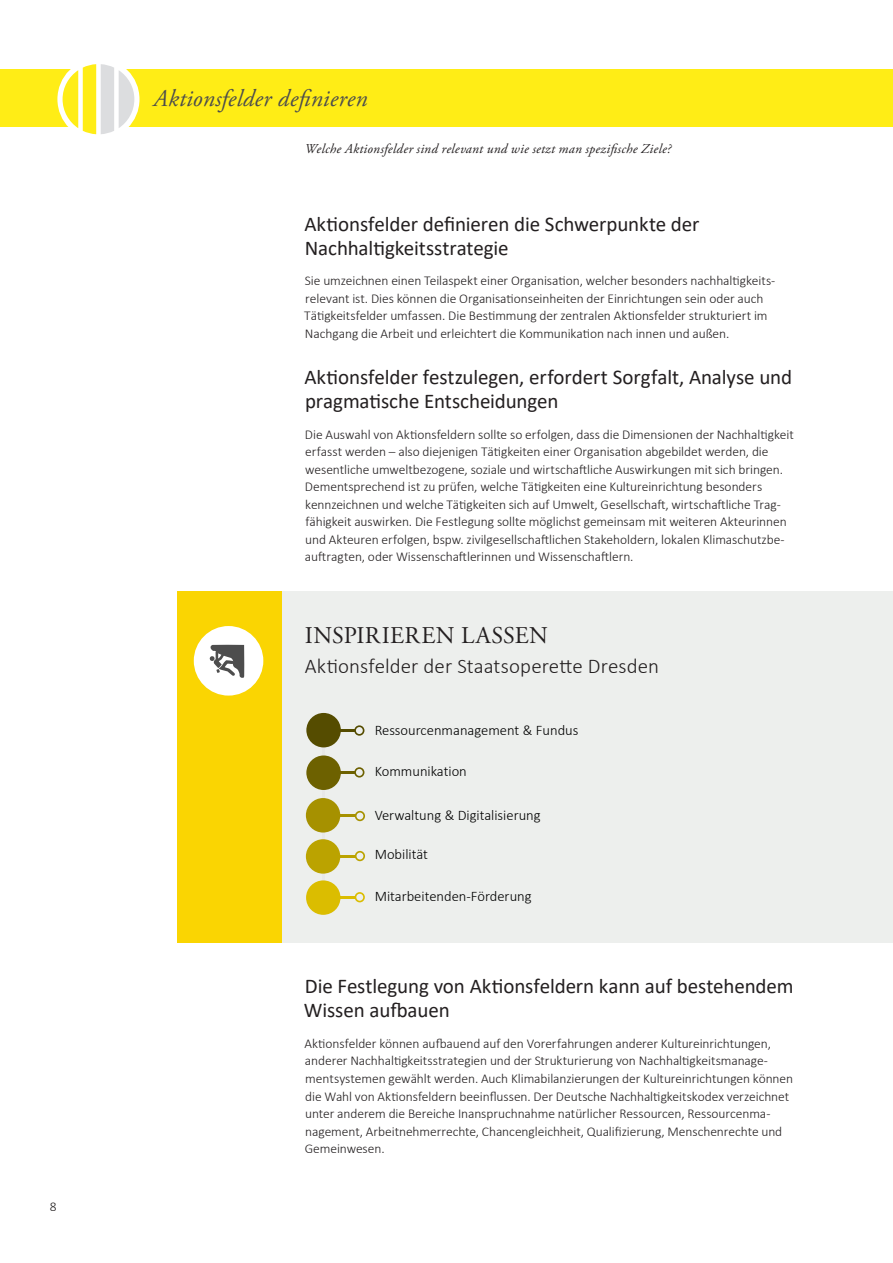
<style>
.page{position:relative;width:893px;height:1263px;background:#fff}
.page>*{position:absolute;margin:0;border:0;box-sizing:border-box;transform-origin:0 0}
._15_Marginalien{font:italic 24px "Adobe Garamond Pro";letter-spacing:.01em;color:#4b4c4d}
._15_Marginalien-2{font:24px "Adobe Garamond Pro";letter-spacing:.015em;color:#231f20}
._15_Überschrift_Zwei{font:21px/24px "Calibri";letter-spacing:-.005em;color:#231f20}
._15_Marginalien-3{font:300 21px "Calibri";letter-spacing:.005em;color:#231f20}
.t1{font:300 14.55px "Calibri";color:#000}
._15_Mengentext_A4{font:300 13.5px/17.5px "Calibri";letter-spacing:-.005em;color:#231f20}
._15_Marginalien-4{font:italic 13.5px "Adobe Garamond Pro";letter-spacing:.02em;color:#231f20}
</style>
<div class="page">
<div style="left:282px;top:591px;width:611px;height:352px;background:#edefed"></div>
<div style="left:177px;top:591px;width:105px;height:352px;background:#fad502"></div>
<div style="left:0;top:69px;width:893px;height:57px;background:#ffed16"></div>
<div style="left:57px;top:58px;width:82px;height:82px;border:6px solid #fff;border-radius:50%"></div>
<svg style="left:63px;top:64px;width:71px;height:70px"></svg>
<hr style="left:322px;top:717px;width:3px;height:196px;background:#e8e8e8">
<div style="left:306px;top:880px;width:34px;height:35px;background:#dbbd00;border-radius:50%"></div>
<hr style="left:333px;top:896px;width:23px;height:2px;background:#dbbd00">
<svg style="left:355px;top:892px;width:10px;height:10px"></svg>
<div style="left:306px;top:839px;width:34px;height:35px;background:#bba300;border-radius:50%"></div>
<hr style="left:333px;top:855px;width:23px;height:2px;background:#bba300">
<svg style="left:355px;top:851px;width:10px;height:10px"></svg>
<div style="left:306px;top:798px;width:34px;height:34px;background:#a69100;border-radius:50%"></div>
<hr style="left:333px;top:815px;width:23px;height:2px;background:#a69100">
<svg style="left:355px;top:811px;width:10px;height:10px"></svg>
<div style="left:306px;top:755px;width:35px;height:35px;background:#6d6100;border-radius:50%"></div>
<hr style="left:332px;top:771px;width:23px;height:2px;background:#6d6100">
<svg style="left:354px;top:767px;width:10px;height:10px"></svg>
<div style="left:306px;top:713px;width:35px;height:34px;background:#554c00;border-radius:50%"></div>
<hr style="left:332px;top:729px;width:23px;height:2px;background:#554c00">
<svg style="left:354px;top:725px;width:10px;height:11px"></svg>
<div style="left:194px;top:626px;width:69px;height:69px;background:#fff;border-radius:50%"></div>
<svg style="left:209px;top:644px;width:36px;height:34px"></svg>
<p class="_15_Mengentext_A4" style="left:50px;top:1197px;width:8px">8</p>
<p class="_15_Marginalien" style="left:153px;top:84px;width:215px">Aktionsfelder definieren</p>
<p class="_15_Marginalien-4" style="left:305px;top:141px;width:368px">Welche Aktionsfelder sind relevant und wie setzt man spezifische Ziele?</p>
<p class="_15_Überschrift_Zwei" style="left:304px;top:211px;width:397px">Aktionsfelder definieren die Schwerpunkte der</p>
<p class="_15_Überschrift_Zwei" style="left:305px;top:235px;width:205px">Nachhaltigkeitsstrategie</p>
<p class="_15_Mengentext_A4" style="left:304px;top:272px;width:472px">Sie umzeichnen einen Teilaspekt einer Organisation, welcher besonders nachhaltigkeits&shy;relevant ist. Dies können die Organisationseinheiten der Einrichtungen sein oder auch Tätigkeitsfelder umfassen. Die Bestimmung der zentralen Aktionsfelder strukturiert im Nachgang die Arbeit und erleichtert die Kommunikation nach innen und außen.</p>
<p class="_15_Überschrift_Zwei" style="left:304px;top:364px;width:489px">Aktionsfelder festzulegen, erfordert Sorgfalt, Analyse und pragmatische Entscheidungen</p>
<p class="_15_Mengentext_A4" style="left:305px;top:425px;width:490px">Die Auswahl von Aktionsfeldern sollte so erfolgen, dass die Dimensionen der Nachhaltigkeit erfasst werden – also diejenigen Tätigkeiten einer Organisation abgebildet werden, die wesentliche umweltbezogene, soziale und wirtschaftliche Auswirkungen mit sich bringen.<br>Dementsprechend ist zu prüfen, welche Tätigkeiten eine Kultureinrichtung besonders kennzeichnen und welche Tätigkeiten sich auf Umwelt, Gesellschaft, wirtschaftliche Trag&shy;fähigkeit auswirken. Die Festlegung sollte möglichst gemeinsam mit weiteren Akteurinnen und Akteuren erfolgen, bspw. zivilgesellschaftlichen Stakeholdern, lokalen Klimaschutzbe&shy;auftragten, oder Wissenschaftlerinnen und Wissenschaftlern.</p>
<p class="_15_Marginalien-2" style="left:305px;top:621px;width:245px">INSPIRIEREN LASSEN</p>
<p class="_15_Marginalien-3" style="left:305px;top:653px;width:356px">Aktionsfelder der Staatsoperette Dresden</p>
<p class="t1" style="left:375px;top:722px;width:205px">Ressourcenmanagement &amp; Fundus</p>
<p class="t1" style="left:375px;top:762px;width:94px">Kommunikation</p>
<p class="t1" style="left:375px;top:806px;width:168px">Verwaltung &amp; Digitalisierung</p>
<p class="t1" style="left:375px;top:845px;width:55px">Mobilität</p>
<p class="t1" style="left:375px;top:887px;width:159px">Mitarbeitenden-Förderung</p>
<p class="_15_Überschrift_Zwei" style="left:304px;top:974px;width:491px">Die Festlegung von Aktionsfeldern kann auf bestehendem<br>Wissen aufbauen</p>
<p class="_15_Mengentext_A4" style="left:304px;top:1034px;width:490px">Aktionsfelder können aufbauend auf den Vorerfahrungen anderer Kultureinrichtungen, anderer Nachhaltigkeitsstrategien und der Strukturierung von Nachhaltigkeitsmanage&shy;mentsystemen gewählt werden. Auch Klimabilanzierungen der Kultureinrichtungen können die Wahl von Aktionsfeldern beeinflussen. Der Deutsche Nachhaltigkeitskodex verzeichnet unter anderem die Bereiche Inanspruchnahme natürlicher Ressourcen, Ressourcenma&shy;nagement, Arbeitnehmerrechte, Chancengleichheit, Qualifizierung, Menschenrechte und Gemeinwesen.</p>
</div>
